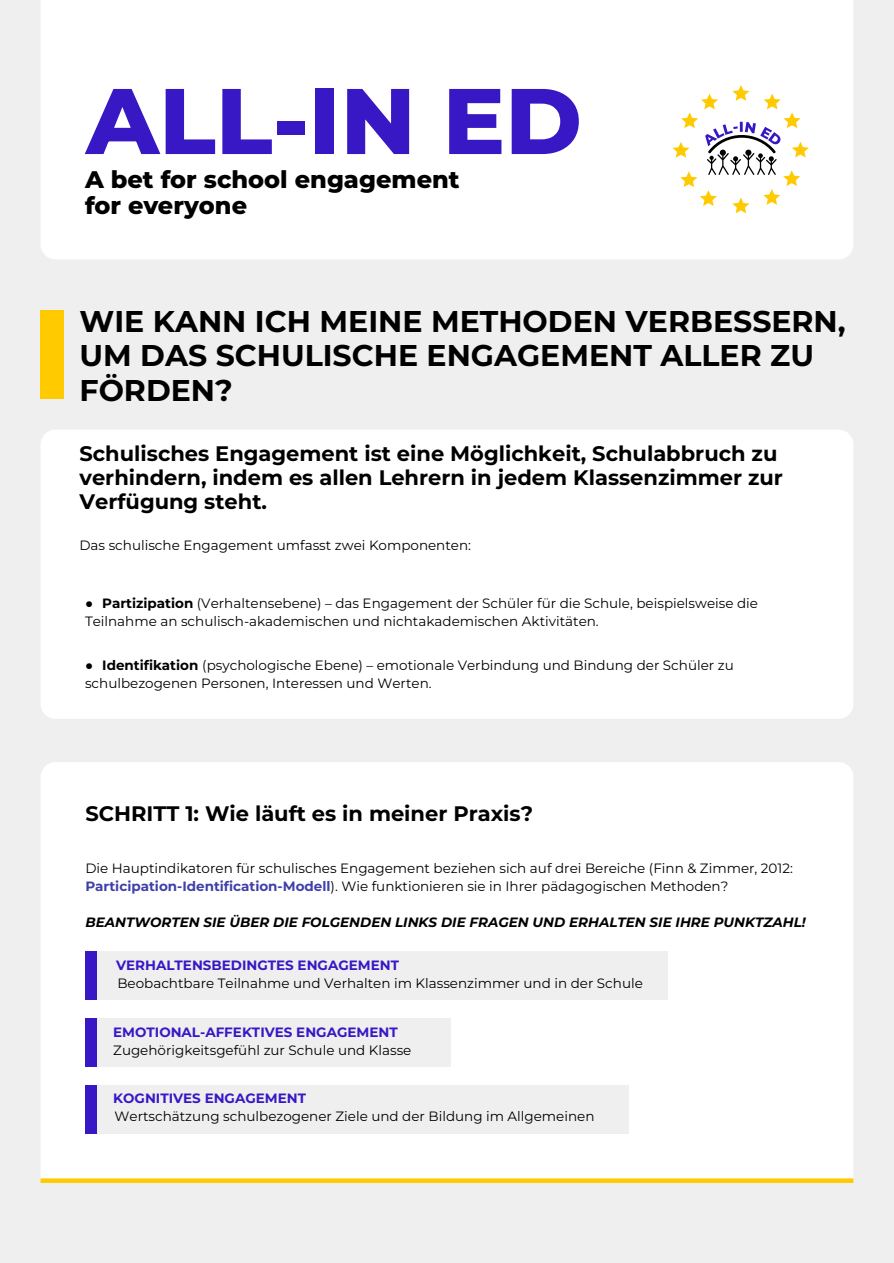
<style>
.page{position:relative;width:894px;height:1263px;background:#efefef}
.page>*{position:absolute;margin:0;border:0;box-sizing:border-box;transform-origin:0 0}
.t1{font:800 93px "Montserrat";color:#3818c5}
.t2{font:700 30px/34.5px "Montserrat";color:#000}
.t3{font:800 24px "Montserrat";color:#000}
.t4{font:700 21px/24.2px "Montserrat";color:#000}
.t5{font:13.5px/18px "Montserrat";color:#000}
.t6{font:700 13.5px "Montserrat";color:#3818c5}
.t7{font:italic 700 13.5px "Montserrat";color:#000}
.s1{font-family:"Helvetica"}
.s2{font-weight:700}
.s3{font-weight:700;color:#4040aa}
</style>
<div class="page">
<div style="left:41px;top:0;width:812px;height:259px;background:#fff"></div>
<svg style="left:672px;top:85px;width:137px;height:128px"></svg>
<div style="left:41px;top:762px;width:812px;height:416px;background:#fff"></div>
<div style="left:41px;top:430px;width:812px;height:289px;background:#fff;border-radius:15px"></div>
<div style="left:41px;top:1178px;width:812px;height:5px;background:#ffca00"></div>
<div style="left:41px;top:311px;width:23px;height:88px;background:#ffca00"></div>
<div style="left:85px;top:951px;width:582px;height:49px;background:#efefef"></div>
<div style="left:85px;top:951px;width:12px;height:49px;background:#3818c5"></div>
<div style="left:85px;top:1018px;width:365px;height:48px;background:#efefef"></div>
<div style="left:85px;top:1018px;width:12px;height:48px;background:#3818c5"></div>
<div style="left:85px;top:1086px;width:544px;height:48px;background:#efefef"></div>
<div style="left:85px;top:1086px;width:12px;height:48px;background:#3818c5"></div>
<h1 class="t1" style="left:86px;top:64px;width:497px">ALL-IN ED</h1>
<h3 class="t3" style="left:85px;top:165px;width:376px">A bet for school engagement</h3>
<h3 class="t3" style="left:85px;top:191px;width:164px">for everyone</h3>
<h2 class="t2" style="left:79px;top:303px;width:768px">WIE KANN ICH MEINE METHODEN VERBESSERN,<br>UM DAS SCHULISCHE ENGAGEMENT ALLER ZU<br>FÖRDEN?</h2>
<h3 class="t4" style="left:79px;top:441px;width:705px">Schulisches Engagement ist eine Möglichkeit, Schulabbruch zu verhindern, indem es allen Lehrern in jedem Klassenzimmer zur<br>Verfügung steht.</h3>
<p class="t5" style="left:79px;top:536px;width:393px">Das schulische Engagement umfasst zwei Komponenten:</p>
<p class="t5" style="left:85px;top:594px;width:675px"><span class="s1">●</span> <span class="s2">Partizipation</span> (Verhaltensebene) – das Engagement der Schüler für die Schule, beispielsweise die<br>Teilnahme an schulisch-akademischen und nichtakademischen Aktivitäten.</p>
<p class="t5" style="left:85px;top:655px;width:650px"><span class="s1">●</span> <span class="s2">Identifikation</span> (psychologische Ebene) – emotionale Verbindung und Bindung der Schüler zu schulbezogenen Personen, Interessen und Werten.</p>
<h3 class="t4" style="left:85px;top:801px;width:449px">SCHRITT 1: Wie läuft es in meiner Praxis?</h3>
<p class="t5" style="left:85px;top:859px;width:709px">Die Hauptindikatoren für schulisches Engagement beziehen sich auf drei Bereiche (Finn &amp; Zimmer, 2012:<br><span class="s3">Participation-Identification-Modell</span>). Wie funktionieren sie in Ihrer pädagogischen Methoden?</p>
<p class="t7" style="left:85px;top:913px;width:722px">BEANTWORTEN SIE ÜBER DIE FOLGENDEN LINKS DIE FRAGEN UND ERHALTEN SIE IHRE PUNKTZAHL!</p>
<p class="t6" style="left:116px;top:957px;width:284px">VERHALTENSBEDINGTES ENGAGEMENT</p>
<p class="t5" style="left:117px;top:974px;width:527px">Beobachtbare Teilnahme und Verhalten im Klassenzimmer und in der Schule</p>
<p class="t6" style="left:113px;top:1023px;width:286px">EMOTIONAL-AFFEKTIVES ENGAGEMENT</p>
<p class="t5" style="left:113px;top:1041px;width:300px">Zugehörigkeitsgefühl zur Schule und Klasse</p>
<p class="t6" style="left:113px;top:1089px;width:194px">KOGNITIVES ENGAGEMENT</p>
<p class="t5" style="left:115px;top:1107px;width:481px">Wertschätzung schulbezogener Ziele und der Bildung im Allgemeinen</p>
</div>
